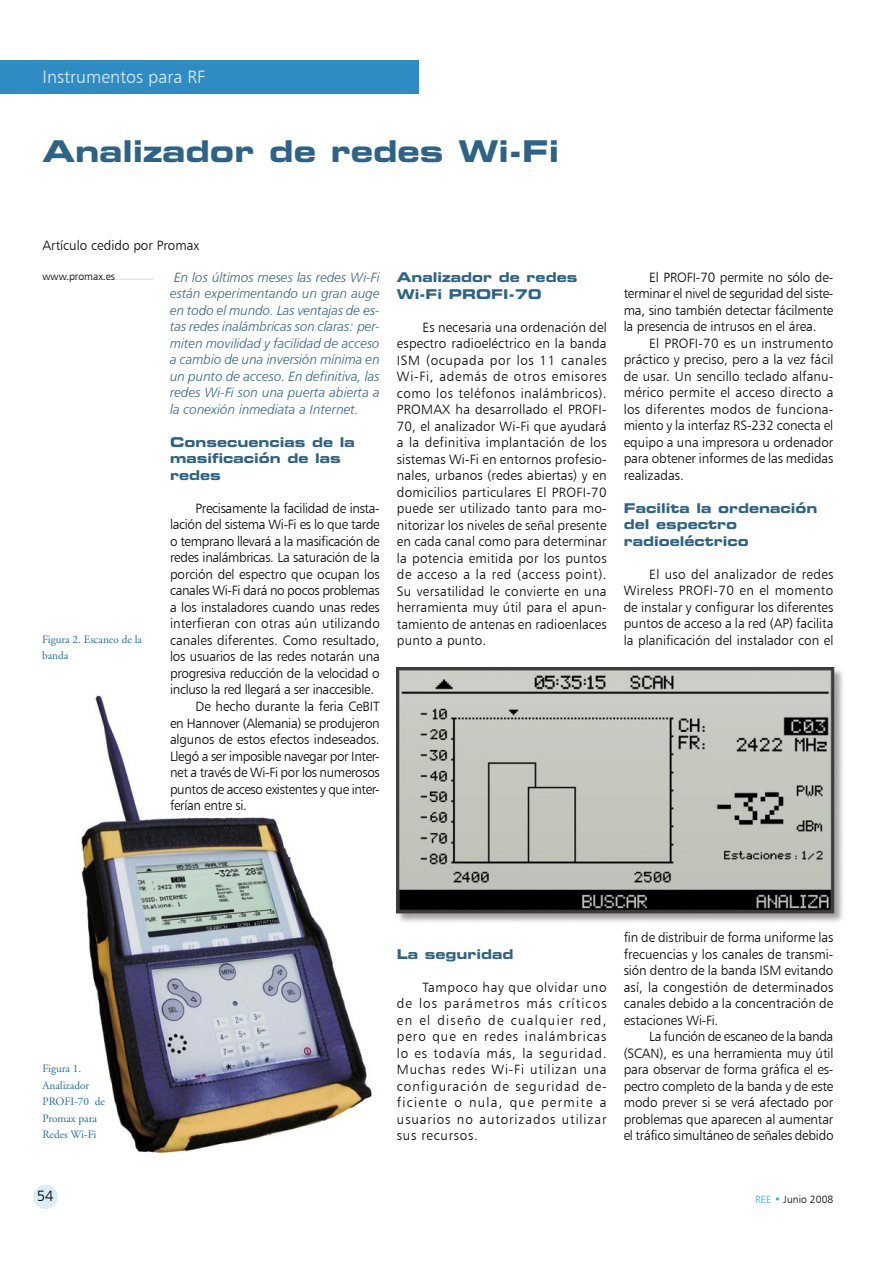
<style>
.page{position:relative;width:893px;height:1263px;background:#fff}
.page>*{position:absolute;margin:0;border:0;box-sizing:border-box;transform-origin:0 0}
.TITULO_ARTICULO{font:30px "Eurostile Bold Extended Two";color:#2c6386}
.SUMARIO{font:18px "Humanist 777 BT Light B";color:#daebfa}
.t1{font:15px "Humanist 777 BT Light B";color:#000}
.TEXTO_ARTICULO{font:13.5px/16.5px "Humanist 777 BT Light B";letter-spacing:-.01em;color:#000;text-align:justify}
.INTRODUCCION{font:13.5px/16.5px "Humanist 777 BT Light Italic B";color:#2c6386;text-align:justify}
.TITULO_APARTADO{font:13.5px/16.5px "Eurostile Bold Extended Two";color:#2c6386}
.AUTOR_ARTICULO{font:13.5px "Humanist 777 BT Light B";color:#000}
.FIGURAS{font:11.25px/16.5px "Adobe Garamond";color:#24709b}
.CV_AUTOR{font:10.5px "Humanist 777 BT Light B";color:#000}
.s1{color:#36a7e9}
</style>
<div class="page">
<div style="left:33px;top:1184px;width:25px;height:25px;background:#daebfa;border-radius:50%"></div>
<div style="left:0;top:61px;width:419px;height:33px;background:#2f8cc2"></div>
<img style="left:81px;top:695px;width:291px;height:459px">
<img style="left:397px;top:668px;width:446px;height:254px">
<hr style="left:43px;top:279px;width:110px;height:1px;background:#d3dde7">
<p class="SUMARIO" style="left:43px;top:65px;width:164px">Instrumentos para RF</p>
<p class="TITULO_ARTICULO" style="left:43px;top:130px;width:518px">Analizador de redes Wi-Fi</p>
<p class="AUTOR_ARTICULO" style="left:43px;top:237px;width:158px">Artículo cedido por Promax</p>
<p class="CV_AUTOR" style="left:43px;top:270px;width:74px">www.promax.es</p>
<p class="FIGURAS" style="left:42px;top:631px;width:101px">Figura 2. Escaneo de la banda</p>
<p class="INTRODUCCION" style="left:170px;top:269px;width:211px">En los últimos meses las redes Wi-Fi están experimentando un gran auge en todo el mundo. Las ventajas de es&shy;tas redes inalámbricas son claras: per&shy;miten movilidad y facilidad de acceso a cambio de una inversión mínima en un punto de acceso. En definitiva, las redes Wi-Fi son una puerta abierta a la conexión inmediata a Internet.</p>
<p class="TITULO_APARTADO" style="left:170px;top:434px;width:186px">Consecuencias de la masificación de las redes</p>
<p class="TEXTO_ARTICULO" style="left:170px;top:500px;width:211px;text-indent:26px">Precisamente la facilidad de insta&shy;lación del sistema Wi-Fi es lo que tarde o temprano llevará a la masificación de redes inalámbricas. La saturación de la porción del espectro que ocupan los canales Wi-Fi dará no pocos problemas a los instaladores cuando unas redes interfieran con otras aún utilizando canales diferentes. Como resultado, los usuarios de las redes notarán una progresiva reducción de la velocidad o incluso la red llegará a ser inaccesible.</p>
<p class="TEXTO_ARTICULO" style="left:170px;top:698px;width:211px;text-indent:26px">De hecho durante la feria CeBIT en Hannover (Alemania) se produjeron algunos de estos efectos indeseados.<br>Llegó a ser imposible navegar por Inter&shy;net a través de Wi-Fi por los numerosos puntos de acceso existentes y que inter&shy;ferían entre si.</p>
<p class="TITULO_APARTADO" style="left:397px;top:269px;width:182px">Analizador de redes<br>Wi-Fi PROFI-70</p>
<p class="TEXTO_ARTICULO" style="left:397px;top:318px;width:211px;text-indent:26px">Es necesaria una ordenación del espectro radioeléctrico en la banda ISM (ocupada por los 11 canales Wi-Fi, además de otros emisores como los teléfonos inalámbricos).<br>PROMAX ha desarrollado el PROFI-70, el analizador Wi-Fi que ayudará a la definitiva implantación de los sistemas Wi-Fi en entornos profesio&shy;nales, urbanos (redes abiertas) y en domicilios particulares El PROFI-70 puede ser utilizado tanto para mo&shy;nitorizar los niveles de señal presente en cada canal como para determinar la potencia emitida por los puntos de acceso a la red (access point).<br>Su versatilidad le convierte en una herramienta muy útil para el apun&shy;tamiento de antenas en radioenlaces punto a punto.</p>
<p class="TEXTO_ARTICULO" style="left:624px;top:269px;width:211px;text-indent:26px">El PROFI-70 permite no sólo de&shy;terminar el nivel de seguridad del siste&shy;ma, sino también detectar fácilmente la presencia de intrusos en el área.</p>
<p class="TEXTO_ARTICULO" style="left:624px;top:335px;width:211px;text-indent:26px">El PROFI-70 es un instrumento práctico y preciso, pero a la vez fácil de usar. Un sencillo teclado alfanu&shy;mérico permite el acceso directo a los diferentes modos de funciona&shy;miento y la interfaz RS-232 conecta el equipo a una impresora u ordenador para obtener informes de las medidas realizadas.</p>
<p class="TITULO_APARTADO" style="left:624px;top:500px;width:195px">Facilita la ordenación del espectro radioeléctrico</p>
<p class="TEXTO_ARTICULO" style="left:624px;top:566px;width:211px;text-indent:26px">El uso del analizador de redes Wireless PROFI-70 en el momento de instalar y configurar los diferentes puntos de acceso a la red (AP) facilita la planificación del instalador con el</p>
<p class="FIGURAS" style="left:43px;top:1060px;width:64px">Figura 1.<br>Analizador<br>PROFI-70 de<br>Promax para<br>Redes Wi-Fi</p>
<p class="TITULO_APARTADO" style="left:397px;top:945px;width:118px">La seguridad</p>
<p class="TEXTO_ARTICULO" style="left:397px;top:978px;width:211px;text-indent:26px">Tampoco hay que olvidar uno de los parámetros más críticos en el diseño de cualquier red, pero que en redes inalámbricas lo es todavía más, la seguridad.<br>Muchas redes Wi-Fi utilizan una configuración de seguridad de&shy;ficiente o nula, que permite a usuarios no autorizados utilizar sus recursos.</p>
<p class="TEXTO_ARTICULO" style="left:624px;top:929px;width:211px">fin de distribuir de forma uniforme las frecuencias y los canales de transmi&shy;sión dentro de la banda ISM evitando así, la congestión de determinados canales debido a la concentración de estaciones Wi-Fi.</p>
<p class="TEXTO_ARTICULO" style="left:624px;top:1028px;width:211px;text-indent:26px">La función de escaneo de la banda (SCAN), es una herramienta muy útil para observar de forma gráfica el es&shy;pectro completo de la banda y de este modo prever si se verá afectado por problemas que aparecen al aumentar el tráfico simultáneo de señales debido</p>
<p class="t1" style="left:37px;top:1186px;width:18px">54</p>
<p class="CV_AUTOR" style="left:755px;top:1193px;width:80px"><span class="s1">REE •</span> Junio 2008</p>
</div>
